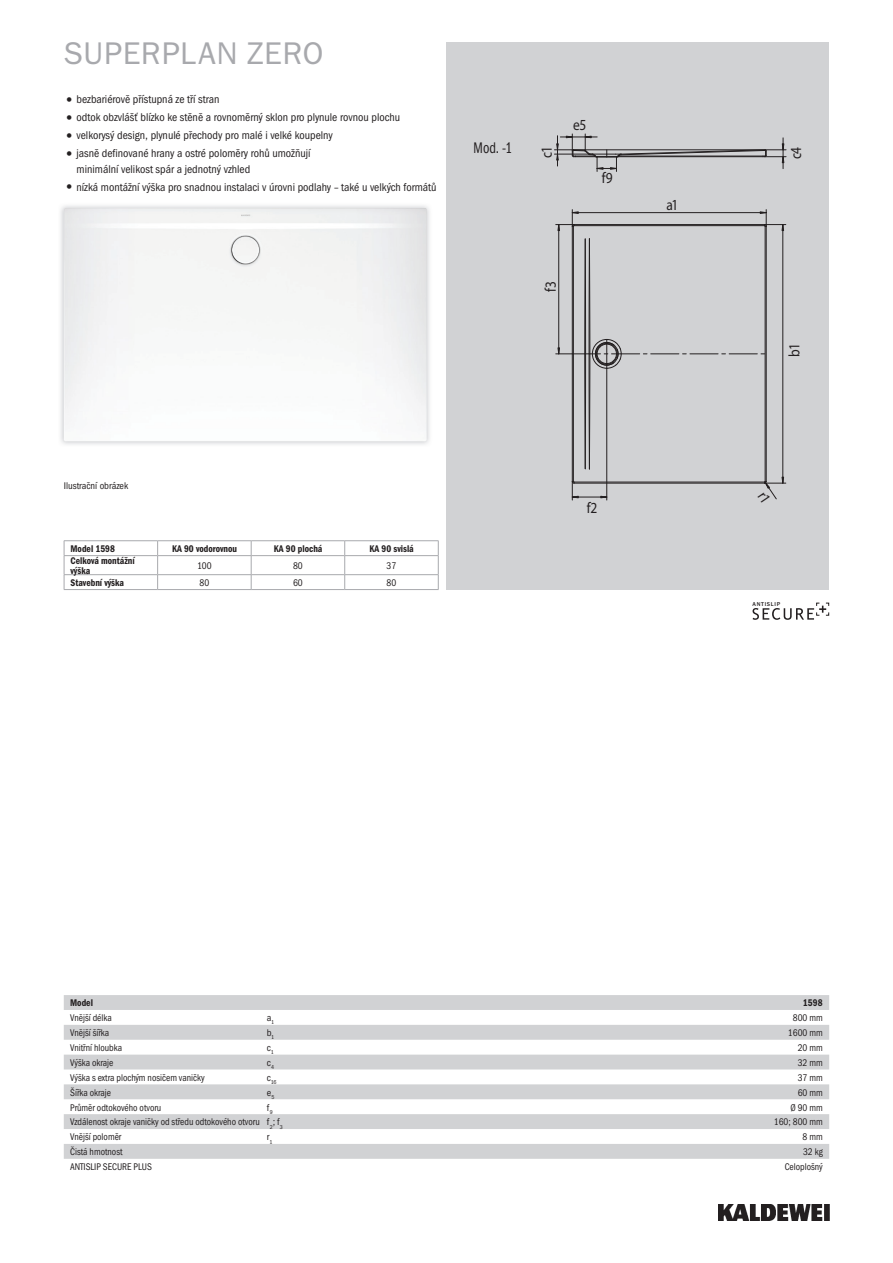
<style>
.page{position:relative;width:893px;height:1263px;background:#fff}
.page>*{position:absolute;margin:0;border:0;box-sizing:border-box;transform-origin:0 0}
.t1{font:31.5px "Franklin Gothic ITC";letter-spacing:.015em;color:#a8a9ad}
.t2{font:15.45px "Myriad Pro";letter-spacing:-.035em;color:#231f20;scale:.87 1}
.t3{font:15.45px "Franklin Gothic Cond ITC";color:#231f20;scale:.87 1}
.t4{font:11.25px/15.8px "Franklin Gothic Cond ITC";color:#231f20}
.t5{font:9.75px "Franklin Gothic Cond ITC";color:#231f20;scale:.95 1}
.t6{font:600 9.75px/10.8px "Franklin Gothic Cond ITC";color:#231f20;scale:.95 1}
.t7{font:9.75px "Franklin Gothic Cond ITC";color:#231f20}
.t8{font:500 5.7px "Franklin Gothic LT Com";letter-spacing:.12em;color:#231f20}
.t9{font:5.7px "Franklin Gothic Cond ITC";color:#231f20}
.s1{font-size:15.75px}
</style>
<div class="page">
<img style="left:719px;top:1204px;width:110px;height:16px">
<div style="left:446px;top:43px;width:383px;height:547px;background:#d1d2d4"></div>
<img style="left:60px;top:205px;width:370px;height:240px">
<img style="left:64px;top:208px;width:363px;height:233px">
<svg style="left:64px;top:995px;width:765px;height:164px;fill:#d1d2d4"></svg>
<hr style="left:64px;top:540px;width:94px;height:1px;background:#a8a9ad">
<hr style="left:158px;top:540px;width:93px;height:1px;background:#a8a9ad">
<hr style="left:251px;top:540px;width:94px;height:1px;background:#a8a9ad">
<hr style="left:345px;top:540px;width:94px;height:1px;background:#a8a9ad">
<hr style="left:64px;top:555px;width:94px;height:1px;background:#a8a9ad">
<hr style="left:158px;top:555px;width:93px;height:1px;background:#a8a9ad">
<hr style="left:251px;top:555px;width:94px;height:1px;background:#a8a9ad">
<hr style="left:345px;top:555px;width:94px;height:1px;background:#a8a9ad">
<hr style="left:64px;top:574px;width:94px;height:1px;background:#a8a9ad">
<svg style="left:64px;top:541px;width:1px;height:48px"></svg>
<hr style="left:64px;top:589px;width:94px;height:1px;background:#a8a9ad">
<hr style="left:158px;top:574px;width:93px;height:1px;background:#a8a9ad">
<svg style="left:157px;top:541px;width:1px;height:48px"></svg>
<hr style="left:158px;top:589px;width:93px;height:1px;background:#a8a9ad">
<hr style="left:251px;top:574px;width:94px;height:1px;background:#a8a9ad">
<svg style="left:251px;top:541px;width:1px;height:48px"></svg>
<hr style="left:251px;top:589px;width:94px;height:1px;background:#a8a9ad">
<hr style="left:345px;top:574px;width:94px;height:1px;background:#a8a9ad">
<svg style="left:344px;top:541px;width:1px;height:48px"></svg>
<svg style="left:438px;top:541px;width:1px;height:48px"></svg>
<hr style="left:345px;top:589px;width:94px;height:1px;background:#a8a9ad">
<svg style="left:554px;top:133px;width:275px;height:487px"></svg>
<h1 class="t1" style="left:64px;top:34px;width:261px">SUPERPLAN ZERO</h1>
<p class="t4" style="left:64px;top:92px;width:157px"><span class="s1">•</span> bezbariérově přístupná ze tří stran</p>
<p class="t4" style="left:64px;top:110px;width:338px"><span class="s1">•</span> odtok obzvlášť blízko ke stěně a rovnoměrný sklon pro plynule rovnou plochu</p>
<p class="t4" style="left:64px;top:127px;width:271px"><span class="s1">•</span> velkorysý design, plynulé přechody pro malé i velké koupelny</p>
<p class="t4" style="left:77px;top:145px;width:236px;text-indent:-13px"><span class="s1">•</span> jasně definované hrany a ostré poloměry rohů umožňují minimální velikost spár a jednotný vzhled</p>
<p class="t4" style="left:64px;top:179px;width:374px"><span class="s1">•</span> nízká montážní výška pro snadnou instalaci v úrovni podlahy – také u velkých formátů</p>
<h2 class="t3" style="left:474px;top:139px;width:46px">Mod. -1</h2>
<h2 class="t2" style="left:537px;top:158px;width:15px;rotate:-90deg">c1</h2>
<h2 class="t2" style="left:573px;top:115px;width:17px">e5</h2>
<h2 class="t2" style="left:602px;top:168px;width:14px">f9</h2>
<h2 class="t2" style="left:541px;top:292px;width:14px;rotate:-90deg">f3</h2>
<h2 class="t2" style="left:666px;top:195px;width:15px">a1</h2>
<p class="t7" style="left:64px;top:480px;width:66px">Ilustrační obrázek</p>
<p class="t6" style="left:70px;top:543px;width:48px">Model 1598</p>
<p class="t6" style="left:172px;top:543px;width:70px">KA 90 vodorovnou</p>
<p class="t6" style="left:274px;top:543px;width:53px">KA 90 plochá</p>
<p class="t6" style="left:370px;top:543px;width:48px">KA 90 svislá</p>
<p class="t6" style="left:70px;top:555px;width:69px">Celková montážní výška</p>
<p class="t5" style="left:197px;top:560px;width:17px">100</p>
<p class="t5" style="left:293px;top:560px;width:12px">80</p>
<p class="t5" style="left:387px;top:560px;width:12px">37</p>
<p class="t6" style="left:70px;top:577px;width:58px">Stavební výška</p>
<p class="t5" style="left:200px;top:577px;width:12px">80</p>
<p class="t5" style="left:293px;top:577px;width:12px">60</p>
<p class="t5" style="left:387px;top:577px;width:12px">80</p>
<h2 class="t2" style="left:587px;top:498px;width:14px">f2</h2>
<h2 class="t2" style="left:787px;top:159px;width:16px;rotate:-90deg">c4</h2>
<h2 class="t2" style="left:785px;top:357px;width:17px;rotate:-90deg">b1</h2>
<p class="t8" style="left:753px;top:601px;width:29px">ANTISLIP</p>
<p class="t6" style="left:70px;top:998px;width:26px">Model</p>
<p class="t6" style="left:803px;top:998px;width:23px">1598</p>
<p class="t5" style="left:70px;top:1012px;width:45px">Vnější délka</p>
<p class="t7" style="left:267px;top:1012px;width:9px">a<sub>1</sub></p>
<p class="t5" style="left:793px;top:1012px;width:33px">800 mm</p>
<p class="t5" style="left:70px;top:1027px;width:43px">Vnější šířka</p>
<p class="t7" style="left:267px;top:1027px;width:9px">b<sub>1</sub></p>
<p class="t5" style="left:788px;top:1027px;width:38px">1600 mm</p>
<p class="t5" style="left:70px;top:1042px;width:56px">Vnitřní hloubka</p>
<p class="t7" style="left:267px;top:1042px;width:8px">c<sub>1</sub></p>
<p class="t5" style="left:798px;top:1042px;width:28px">20 mm</p>
<p class="t5" style="left:70px;top:1057px;width:47px">Výška okraje</p>
<p class="t7" style="left:267px;top:1057px;width:9px">c<sub>4</sub></p>
<p class="t5" style="left:798px;top:1057px;width:28px">32 mm</p>
<p class="t5" style="left:70px;top:1072px;width:143px">Výška s extra plochým nosičem vaničky</p>
<p class="t9" style="left:267px;top:1079px;width:11px"><sup>c</sup>16</p>
<p class="t5" style="left:798px;top:1072px;width:28px">37 mm</p>
<p class="t5" style="left:70px;top:1087px;width:45px">Šířka okraje</p>
<p class="t7" style="left:267px;top:1087px;width:9px">e<sub>5</sub></p>
<p class="t5" style="left:798px;top:1087px;width:28px">60 mm</p>
<p class="t5" style="left:70px;top:1101px;width:97px">Průměr odtokového otvoru</p>
<p class="t7" style="left:267px;top:1101px;width:7px">f<sub>9</sub></p>
<p class="t5" style="left:790px;top:1101px;width:36px">Ø 90 mm</p>
<p class="t5" style="left:70px;top:1116px;width:225px">Vzdálenost okraje vaničky od středu odtokového otvoru f<sub>2</sub>; f<sub>3</sub></p>
<p class="t5" style="left:774px;top:1116px;width:53px">160; 800 mm</p>
<p class="t5" style="left:70px;top:1131px;width:55px">Vnější poloměr</p>
<p class="t7" style="left:267px;top:1131px;width:7px">r<sub>1</sub></p>
<p class="t5" style="left:803px;top:1131px;width:23px">8 mm</p>
<p class="t5" style="left:70px;top:1146px;width:57px">Čistá hmotnost</p>
<p class="t5" style="left:803px;top:1146px;width:22px">32 kg</p>
<p class="t5" style="left:70px;top:1161px;width:88px">ANTISLIP SECURE PLUS</p>
<p class="t5" style="left:785px;top:1161px;width:42px">Celoplošný</p>
</div>
